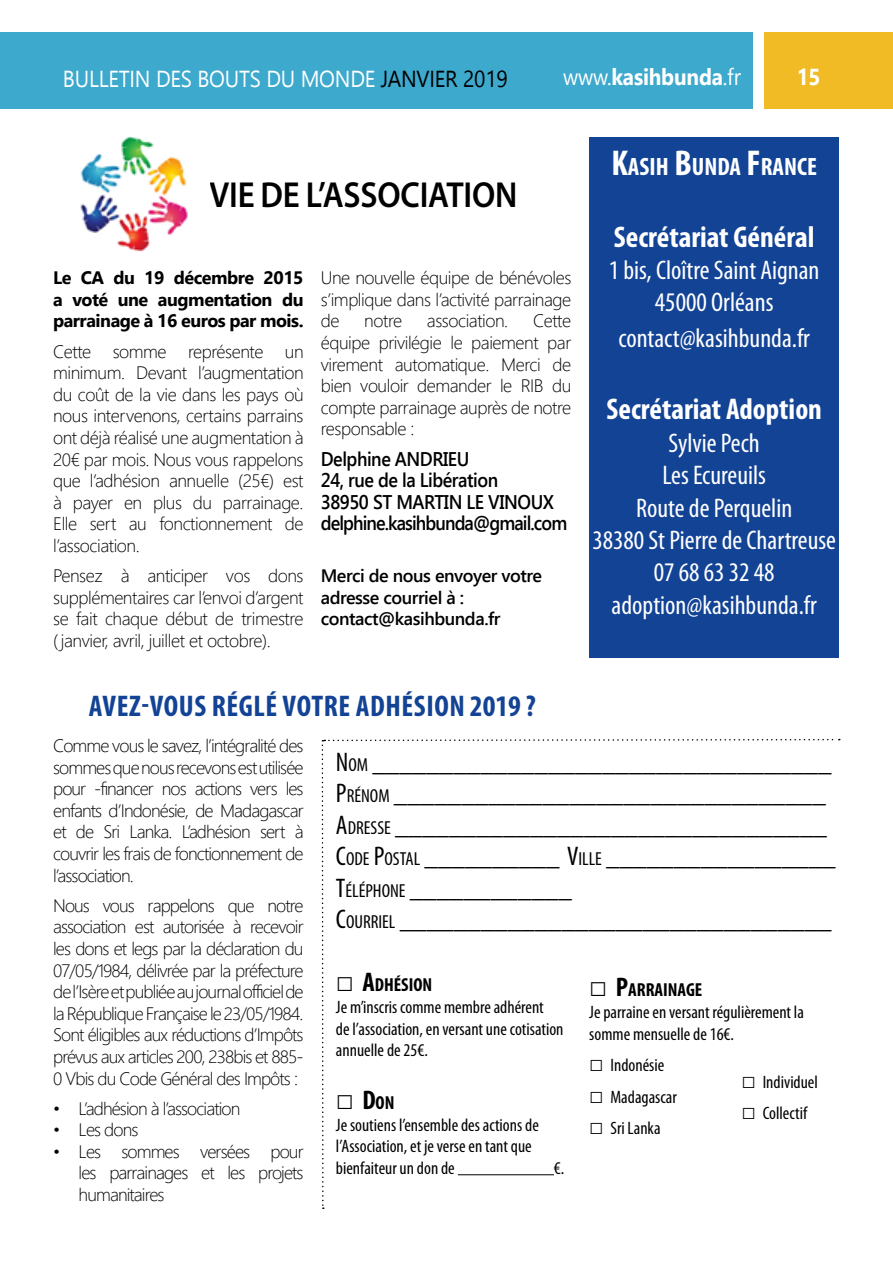
<style>
.page{position:relative;width:893px;height:1263px;background:#fff}
.page>*{position:absolute;margin:0;border:0;box-sizing:border-box;transform-origin:0 0}
.t1{font:600 36.3px "Myriad Pro";letter-spacing:-.005em;color:#000;scale:.91 1}
.t2{font:700 condensed 30px "Myriad Pro";color:#fff}
.t3{font:700 condensed 30px "Myriad Pro";letter-spacing:.02em;color:#134395}
.t4{font:condensed 27px/31.5px "Myriad Pro";color:#000}
.t5{font:condensed 27px/32.4px "Myriad Pro";color:#fff;text-align:center}
.t6{font:700 condensed 25.2px "Myriad Pro";color:#fff}
.t7{font:23.1px "Segoe UI";letter-spacing:-.01em;color:#fff;scale:.91 1}
.t8{font:700 23.1px "Segoe UI";letter-spacing:-.01em;color:#fff;scale:.91 1}
.t9{font:600 19.8px/21.6px "Segoe UI";letter-spacing:-.025em;color:#000;scale:.91 1}
.t10{font:700 condensed 18.9px "Myriad Pro";color:#000}
.t11{font:300 18px/21.6px "Segoe UI";letter-spacing:-.025em;color:#000;text-align:justify}
.t12{font:condensed 18px/21.6px "Myriad Pro";color:#000}
.t13{font:700 18px/21.6px "Segoe UI";letter-spacing:-.025em;color:#000;text-align:justify}
.t14{font:600 18px/21.6px "Segoe UI";letter-spacing:-.025em;color:#000}
.t15{font:300 18px "Segoe UI";letter-spacing:-.05em;color:#000}
.s1{color:#000}
.s2{font-weight:400}
.s3{font-size:36px}
.s4{font-size:18.9px}
.s5{font-family:"Arial";font-weight:400;font-stretch:normal;font-size:30px}
.s6{font-size:27px}
.s7{font-family:"Arial";font-stretch:normal;font-size:24px}
</style>
<div class="page">
<div style="left:765px;top:32px;width:128px;height:76px;background:#f1bb25"></div>
<div style="left:0;top:32px;width:753px;height:76px;background:#3ca9cd"></div>
<div style="left:589px;top:137px;width:250px;height:520px;background:#134395"></div>
<img style="left:80px;top:136px;width:108px;height:116px">
<svg style="left:322px;top:738px;width:518px;height:471px"></svg>
<p class="t7" style="left:63px;top:60px;width:490px">BULLETIN DES BOUTS DU MONDE <span class="s1">JANVIER 2019</span></p>
<p class="t8" style="left:563px;top:59px;width:197px"><span class="s2">www.</span>kasihbunda<span class="s2">.fr</span></p>
<p class="t8" style="left:797px;top:59px;width:28px">15</p>
<h1 class="t1" style="left:210px;top:171px;width:340px">VIE DE L’ASSOCIATION</h1>
<p class="t13" style="left:53px;top:267px;width:252px">Le CA du 19 décembre 2015 a voté une augmentation du parrainage à 16 euros par mois.</p>
<p class="t11" style="left:53px;top:339px;width:252px">Cette somme représente un minimum. Devant l’augmentation du coût de la vie dans les pays où nous intervenons, certains parrains ont déjà réalisé une augmentation à 20€ par mois. Nous vous rappelons que l’adhésion annuelle (25€) est à payer en plus du parrainage.<br>Elle sert au fonctionnement de l’association.</p>
<p class="t11" style="left:53px;top:564px;width:252px">Pensez à anticiper vos dons supplémentaires car l’envoi d’argent se fait chaque début de trimestre ( janvier, avril, juillet et octobre).</p>
<p class="t11" style="left:321px;top:266px;width:252px">Une nouvelle équipe de bénévoles s’implique dans l’activité parrainage de</p>
<p class="t11" style="left:321px;top:309px;width:252px;text-indent:212px">Cette équipe privilégie le paiement par virement automatique. Merci de bien vouloir demander le RIB du compte parrainage auprès de notre responsable :</p>
<p class="t9" style="left:321px;top:447px;width:272px">Delphine ANDRIEU<br>24, rue de la Libération<br>38950 ST MARTIN LE VINOUX delphine.kasihbunda@gmail.com</p>
<p class="t14" style="left:321px;top:564px;width:223px">Merci de nous envoyer votre adresse courriel à : contact@kasihbunda.fr</p>
<p class="t11" style="left:364px;top:309px;width:39px">notre</p>
<p class="t11" style="left:427px;top:309px;width:83px">association.</p>
<h3 class="t6" style="left:611px;top:150px;width:207px"><span class="s3">K</span>ASIH <span class="s3">B</span>UNDA <span class="s3">F</span>RANCE</h3>
<h2 class="t2" style="left:614px;top:218px;width:202px">Secrétariat Général</h2>
<h3 class="t5" style="left:609px;top:254px;width:212px">1 bis, Cloître Saint Aignan<br>45000 Orléans</h3>
<h3 class="t5" style="left:618px;top:322px;width:193px">contact@kasihbunda.fr</h3>
<h2 class="t2" style="left:606px;top:391px;width:217px">Secrétariat Adoption</h2>
<h3 class="t5" style="left:592px;top:426px;width:245px">Sylvie Pech<br>Les Ecureuils<br>Route de Perquelin<br>38380 St Pierre de Chartreuse<br>07 68 63 32 48 adoption@kasihbunda.fr</h3>
<h2 class="t3" style="left:89px;top:687px;width:448px">AVEZ-VOUS RÉGLÉ VOTRE ADHÉSION 2019 ?</h2>
<p class="t11" style="left:53px;top:734px;width:252px">Comme vous le savez, l’intégralité des sommes que nous recevons est utilisée pour -financer nos actions vers les enfants d’Indonésie, de Madagascar et de Sri Lanka. L’adhésion sert à couvrir les frais de fonctionnement de l’association.</p>
<p class="t11" style="left:53px;top:894px;width:252px">Nous vous rappelons que notre association est autorisée à recevoir les dons et legs par la déclaration du 07/05/1984, délivrée par la préfecture de l’Isère et publiée au journal officiel de la République Française le 23/05/1984.<br>Sont éligibles aux réductions d’Impôts prévus aux articles 200, 238bis et 885- 0 Vbis du Code Général des Impôts :</p>
<p class="t15" style="left:53px;top:1094px;width:189px">• L’adhésion à l’association</p>
<p class="t11" style="left:53px;top:1118px;width:87px">• Les dons</p>
<p class="t11" style="left:79px;top:1140px;width:226px;text-indent:-26px">• Les sommes versées pour les parrainages et les projets humanitaires</p>
<p class="t4" style="left:336px;top:746px;width:501px">N<span class="s4">OM</span> __________________________________ P<span class="s4">RÉNOM</span> ________________________________ A<span class="s4">DRESSE</span> ________________________________ C<span class="s4">ODE</span> P<span class="s4">OSTAL</span> __________ V<span class="s4">ILLE</span> _________________ T<span class="s4">ÉLÉPHONE</span> ____________<br>C<span class="s4">OURRIEL</span> ________________________________</p>
<p class="t10" style="left:336px;top:973px;width:98px"><span class="s5">□</span> <span class="s6">A</span>DHÉSION</p>
<p class="t12" style="left:336px;top:996px;width:229px">Je m’inscris comme membre adhérent<br>de l’association, en versant une cotisation annuelle de 25€.</p>
<p class="t10" style="left:336px;top:1091px;width:60px"><span class="s5">□</span> <span class="s6">D</span>ON</p>
<p class="t12" style="left:336px;top:1114px;width:204px">Je soutiens l’ensemble des actions de l’Association, et je verse en tant que bienfaiteur un don de</p>
<p class="t10" style="left:589px;top:978px;width:115px"><span class="s5">□</span> <span class="s6">P</span>ARRAINAGE</p>
<p class="t12" style="left:589px;top:1001px;width:216px">Je parraine en versant régulièrement la somme mensuelle de 16€.</p>
<p class="t12" style="left:589px;top:1054px;width:76px"><span class="s7">□</span> Indonésie</p>
<p class="t12" style="left:589px;top:1085px;width:89px"><span class="s7">□</span> Madagascar</p>
<p class="t12" style="left:589px;top:1117px;width:73px"><span class="s7">□</span> Sri Lanka</p>
<p class="t12" style="left:741px;top:1070px;width:78px"><span class="s7">□</span> Individuel</p>
<p class="t12" style="left:741px;top:1102px;width:67px"><span class="s7">□</span> Collectif</p>
<p class="t12" style="left:554px;top:1157px;width:12px">€.</p>
</div>
